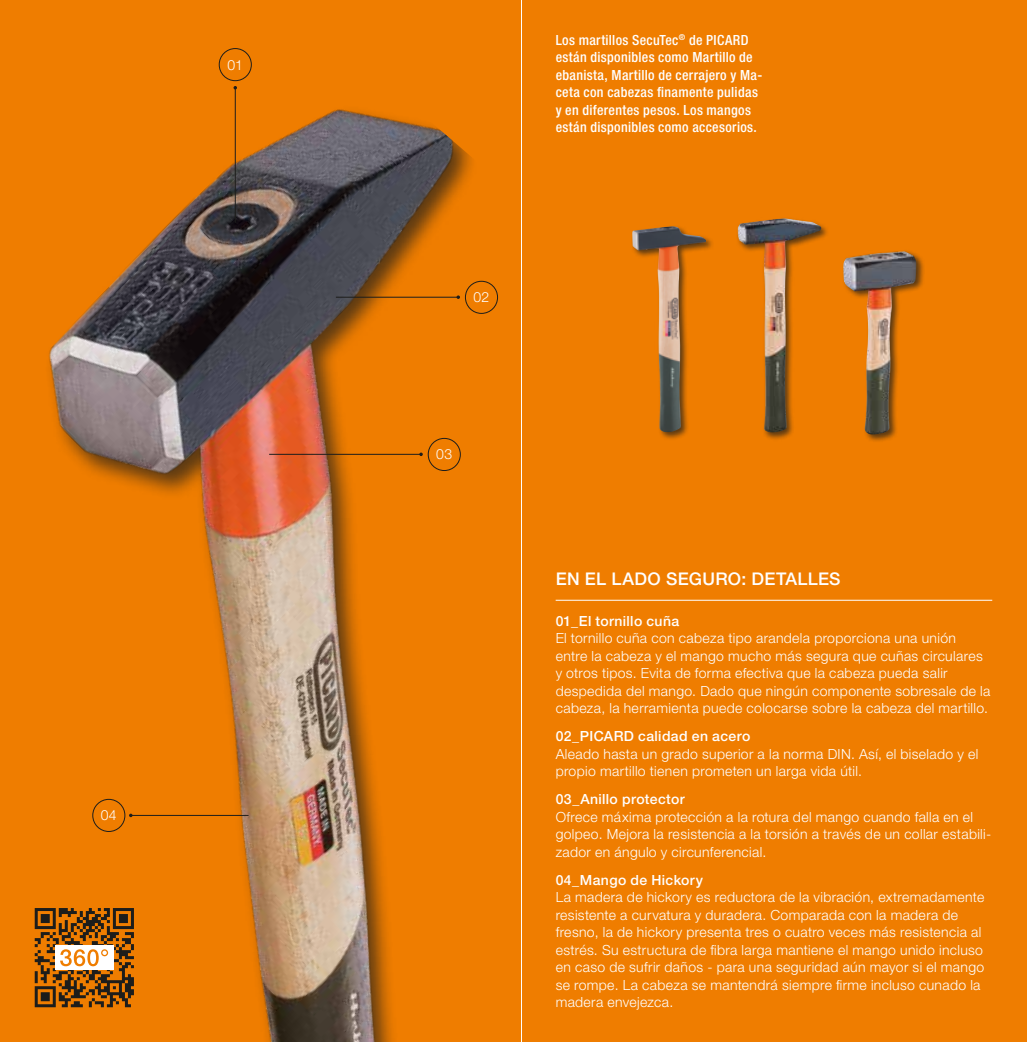
<style>
.page{position:relative;width:1027px;height:1042px;background:#fff}
.page>*{position:absolute;margin:0;border:0;box-sizing:border-box;transform-origin:0 0}
.t1{font:500 17.5px "Helvetica Neue LT Pro";letter-spacing:.02em;color:#fff}
.t2{font:300 14px/17.5px "Helvetica Neue LT Pro";letter-spacing:.025em;color:#fff}
.t3{font:500 condensed 14px/17.5px "Helvetica Neue LT Pro";letter-spacing:.025em;color:#fff}
.t4{font:500 14px "Helvetica Neue LT Pro";letter-spacing:.025em;color:#fff}
</style>
<div class="page">
<img style="left:0;top:15px;width:521px;height:1027px">
<div style="left:522px;top:0;width:505px;height:1042px;background:#ef7d00"></div>
<div style="left:219px;top:48px;width:33px;height:33px;border:1px solid #1d1d1b;border-radius:50%"></div>
<div style="left:92px;top:799px;width:33px;height:33px;border:1px solid #1d1d1b;border-radius:50%"></div>
<hr style="left:235px;top:88px;width:1px;height:135px;background:#1d1d1b">
<hr style="left:131px;top:815px;width:118px;height:1px;background:#1d1d1b">
<svg style="left:129px;top:813px;width:4px;height:4px"></svg>
<div style="left:465px;top:281px;width:33px;height:33px;border:1px solid #1d1d1b;border-radius:50%"></div>
<div style="left:428px;top:438px;width:33px;height:33px;border:1px solid #1d1d1b;border-radius:50%"></div>
<hr style="left:336px;top:297px;width:122px;height:1px;background:#1d1d1b">
<svg style="left:456px;top:295px;width:4px;height:4px"></svg>
<hr style="left:269px;top:454px;width:152px;height:1px;background:#1d1d1b">
<svg style="left:419px;top:452px;width:4px;height:4px"></svg>
<svg style="left:35px;top:908px;width:99px;height:99px;background:#9a6429"></svg>
<hr style="left:556px;top:600px;width:436px;height:1px;background:#fff">
<div style="left:736px;top:217px;width:93px;height:224px;background:#1d1d1b;opacity:.7"></div>
<img style="left:738px;top:218px;width:83px;height:214px">
<div style="left:631px;top:225px;width:83px;height:216px;background:#1d1d1b;opacity:.7"></div>
<img style="left:632px;top:226px;width:74px;height:206px">
<div style="left:842px;top:250px;width:83px;height:193px;background:#1d1d1b;opacity:.7"></div>
<img style="left:843px;top:251px;width:73px;height:184px">
<p class="t2" style="left:228px;top:56px;width:17px">01</p>
<p class="t2" style="left:101px;top:806px;width:17px">04</p>
<p class="t2" style="left:474px;top:288px;width:17px">02</p>
<p class="t2" style="left:436px;top:445px;width:17px">03</p>
<p class="t3" style="left:556px;top:31px;width:208px">Los martillos SecuTec<sup>®</sup> de PICARD están disponibles como Martillo de ebanista, Martillo de cerrajero y Ma&shy;ceta con cabezas finamente pulidas y en diferentes pesos. Los mangos están disponibles como accesorios.</p>
<p class="t1" style="left:556px;top:568px;width:286px">EN EL LADO SEGURO: DETALLES</p>
<p class="t4" style="left:556px;top:612px;width:125px">01_El tornillo cuña</p>
<p class="t2" style="left:556px;top:629px;width:436px">El tornillo cuña con cabeza tipo arandela proporciona una unión entre la cabeza y el mango mucho más segura que cuñas circulares y otros tipos. Evita de forma efectiva que la cabeza pueda salir despedida del mango. Dado que ningún componente sobresale de la cabeza, la herramienta puede colocarse sobre la cabeza del martillo.</p>
<p class="t4" style="left:556px;top:728px;width:196px">02_PICARD calidad en acero</p>
<p class="t2" style="left:556px;top:744px;width:424px">Aleado hasta un grado superior a la norma DIN. Así, el biselado y el propio martillo tienen prometen un larga vida útil.</p>
<p class="t4" style="left:556px;top:791px;width:131px">03_Anillo protector</p>
<p class="t2" style="left:556px;top:807px;width:437px">Ofrece máxima protección a la rotura del mango cuando falla en el golpeo. Mejora la resistencia a la torsión a través de un collar estabili&shy;zador en ángulo y circunferencial.</p>
<p class="t4" style="left:556px;top:871px;width:149px">04_Mango de Hickory</p>
<p class="t2" style="left:556px;top:888px;width:430px">La madera de hickory es reductora de la vibración, extremadamente resistente a curvatura y duradera. Comparada con la madera de fresno, la de hickory presenta tres o cuatro veces más resistencia al estrés. Su estructura de fibra larga mantiene el mango unido incluso en caso de sufrir daños - para una seguridad aún mayor si el mango se rompe. La cabeza se mantendrá siempre firme incluso cunado la madera envejezca.</p>
</div>
